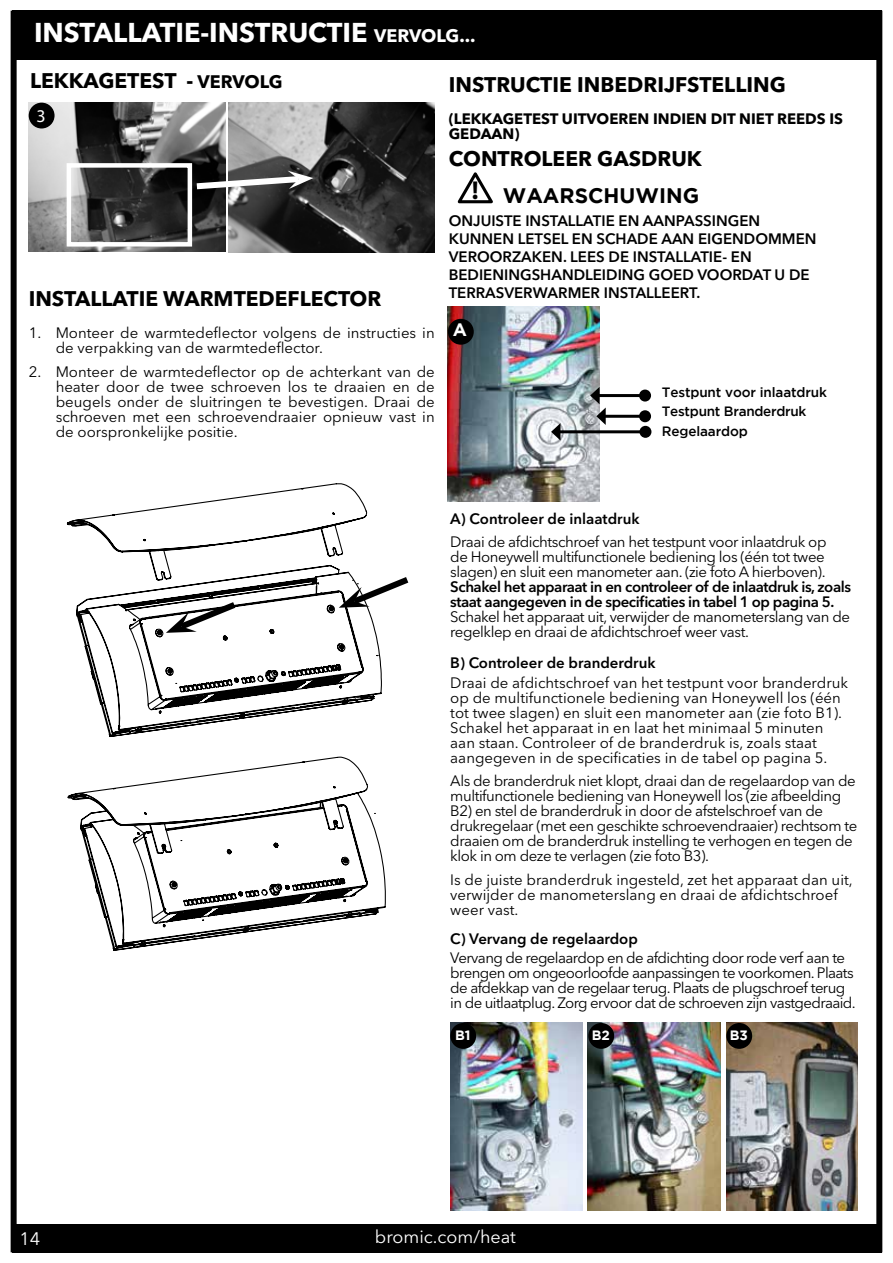
<style>
.page{position:relative;width:893px;height:1263px;background:#fff}
.page>*{position:absolute;margin:0;border:0;box-sizing:border-box;transform-origin:0 0}
.t1{font:700 27px "Avenir Next LT Pro";color:#fff}
.t2{font:700 25.95px "Myriad";color:#000}
.t3{font:700 21px "Avenir Next LT Pro";color:#000}
.t4{font:700 21px "Gotham";color:#000}
.t5{font:18px "Avenir Next LT Pro";color:#fff}
.t6{font:18px "Myriad Pro";color:#fff}
.t7{font:700 18px "Gotham";color:#fff}
.t8{font:15px/15px "Avenir Next LT Pro";letter-spacing:-.03em;color:#000}
.t9{font:15px/15px "Avenir Next LT Pro";color:#000}
.t10{font:600 15px/18px "Avenir Next LT Pro";color:#000}
.t11{font:600 15px/15px "Avenir Next LT Pro";letter-spacing:-.03em;color:#000}
.t12{font:700 15px/15px "Avenir Next LT Pro";color:#000}
.t13{font:500 13.5px "Gotham";letter-spacing:-.01em;color:#000}
.t14{font:700 13.5px "Gotham";color:#fff}
.s1{font-size:18px}
</style>
<div class="page">
<div style="left:12px;top:1224px;width:870px;height:29px;background:#000"></div>
<div style="left:12px;top:10px;width:870px;height:50px;background:#000"></div>
<div style="left:11px;top:11px;width:871px;height:1241px;border:6px solid #000"></div>
<img style="left:29px;top:103px;width:197px;height:148px">
<img style="left:228px;top:102px;width:207px;height:151px">
<div style="left:29px;top:103px;width:26px;height:25px;background:#000;border-radius:50%"></div>
<svg style="left:192px;top:171px;width:121px;height:22px"></svg>
<div style="left:67px;top:163px;width:125px;height:84px;border:5px solid #fff"></div>
<svg style="left:458px;top:172px;width:35px;height:32px"></svg>
<img style="left:448px;top:307px;width:152px;height:195px">
<hr style="left:558px;top:430px;width:87px;height:3px;background:#000">
<svg style="left:551px;top:423px;width:9px;height:18px"></svg>
<div style="left:639px;top:426px;width:12px;height:12px;background:#000;border-radius:50%"></div>
<hr style="left:603px;top:415px;width:42px;height:3px;background:#000">
<div style="left:639px;top:410px;width:12px;height:12px;background:#000;border-radius:50%"></div>
<hr style="left:597px;top:394px;width:48px;height:3px;background:#000">
<svg style="left:590px;top:387px;width:16px;height:38px"></svg>
<div style="left:639px;top:390px;width:12px;height:12px;background:#000;border-radius:50%"></div>
<div style="left:448px;top:319px;width:26px;height:26px;background:#000;border-radius:50%"></div>
<img style="left:726px;top:1023px;width:132px;height:187px">
<img style="left:588px;top:1023px;width:132px;height:187px">
<img style="left:450px;top:1023px;width:132px;height:187px">
<div style="left:450px;top:1023px;width:26px;height:26px;background:#000;border-radius:50%"></div>
<div style="left:588px;top:1023px;width:26px;height:26px;background:#000;border-radius:50%"></div>
<div style="left:726px;top:1023px;width:26px;height:26px;background:#000;border-radius:50%"></div>
<svg style="left:67px;top:756px;width:319px;height:195px"></svg>
<svg style="left:66px;top:483px;width:316px;height:254px"></svg>
<svg style="left:339px;top:572px;width:70px;height:37px"></svg>
<h1 class="t1" style="left:34px;top:21px;width:443px">INSTALLATIE-INSTRUCTIE <span class="s1">VERVOLG...</span></h1>
<h3 class="t3" style="left:30px;top:72px;width:254px">LEKKAGETEST - <span class="s1">VERVOLG</span></h3>
<p class="t6" style="left:37px;top:109px;width:11px">3</p>
<h3 class="t3" style="left:29px;top:290px;width:354px">INSTALLATIE WARMTEDEFLECTOR</h3>
<p class="t9" style="left:56px;top:326px;width:381px;text-indent:-27px">1. Monteer de warmtedeflector volgens de instructies in de verpakking van de warmtedeflector.</p>
<p class="t8" style="left:56px;top:364px;width:381px;text-align:justify;text-indent:-27px">2. Monteer de warmtedeflector op de achterkant van de heater door de twee schroeven los te draaien en de beugels onder de sluitringen te bevestigen. Draai de schroeven met een schroevendraaier opnieuw vast in de oorspronkelijke positie.</p>
<h3 class="t3" style="left:449px;top:76px;width:339px">INSTRUCTIE INBEDRIJFSTELLING</h3>
<p class="t12" style="left:449px;top:112px;width:396px">(LEKKAGETEST UITVOEREN INDIEN DIT NIET REEDS IS<br>GEDAAN)</p>
<h3 class="t3" style="left:449px;top:150px;width:255px">CONTROLEER GASDRUK</h3>
<h3 class="t4" style="left:503px;top:184px;width:198px">WAARSCHUWING</h3>
<p class="t10" style="left:449px;top:212px;width:369px">ONJUISTE INSTALLATIE EN AANPASSINGEN KUNNEN LETSEL EN SCHADE AAN EIGENDOMMEN VEROORZAKEN. LEES DE INSTALLATIE- EN BEDIENINGSHANDLEIDING GOED VOORDAT U DE TERRASVERWARMER INSTALLEERT.</p>
<h2 class="t2" style="left:472px;top:175px;width:8px">!</h2>
<p class="t7" style="left:453px;top:319px;width:16px">A</p>
<p class="t13" style="left:662px;top:387px;width:167px">Testpunt voor inlaatdruk</p>
<p class="t13" style="left:662px;top:426px;width:88px">Regelaardop</p>
<p class="t13" style="left:662px;top:406px;width:146px">Testpunt Branderdruk</p>
<p class="t10" style="left:450px;top:510px;width:191px">A) Controleer de inlaatdruk</p>
<p class="t8" style="left:450px;top:535px;width:378px;text-align:justify">Draai de afdichtschroef van het testpunt voor inlaatdruk op de Honeywell multifunctionele bediening los (één tot twee slagen) en sluit een manometer aan. (zie foto A hierboven).</p>
<p class="t11" style="left:450px;top:580px;width:402px">Schakel het apparaat in en controleer of de inlaatdruk is, zoals staat aangegeven in de specificaties in tabel 1 op pagina 5.</p>
<p class="t8" style="left:450px;top:610px;width:401px">Schakel het apparaat uit, verwijder de manometerslang van de regelklep en draai de afdichtschroef weer vast.</p>
<p class="t10" style="left:450px;top:654px;width:207px">B) Controleer de branderdruk</p>
<p class="t9" style="left:450px;top:675px;width:399px">Draai de afdichtschroef van het testpunt voor branderdruk op de multifunctionele bediening van Honeywell los (één tot twee slagen) en sluit een manometer aan (zie foto B1).<br>Schakel het apparaat in en laat het minimaal 5 minuten aan staan. Controleer of de branderdruk is, zoals staat aangegeven in de specificaties in de tabel op pagina 5.</p>
<p class="t8" style="left:450px;top:774px;width:408px">Als de branderdruk niet klopt, draai dan de regelaardop van de multifunctionele bediening van Honeywell los (zie afbeelding B2) en stel de branderdruk in door de afstelschroef van de drukregelaar (met een geschikte schroevendraaier) rechtsom te draaien om de branderdruk instelling te verhogen en tegen de klok in om deze te verlagen (zie foto B3).</p>
<p class="t9" style="left:450px;top:872px;width:404px">Is de juiste branderdruk ingesteld, zet het apparaat dan uit, verwijder de manometerslang en draai de afdichtschroef weer vast.</p>
<p class="t10" style="left:450px;top:930px;width:189px">C) Vervang de regelaardop</p>
<p class="t8" style="left:450px;top:951px;width:407px">Vervang de regelaardop en de afdichting door rode verf aan te brengen om ongeoorloofde aanpassingen te voorkomen. Plaats de afdekkap van de regelaar terug. Plaats de plugschroef terug in de uitlaatplug. Zorg ervoor dat de schroeven zijn vastgedraaid.</p>
<p class="t14" style="left:455px;top:1027px;width:17px">B1</p>
<p class="t14" style="left:592px;top:1027px;width:20px">B2</p>
<p class="t14" style="left:730px;top:1027px;width:20px">B3</p>
<p class="t5" style="left:19px;top:1229px;width:22px">14</p>
<p class="t5" style="left:375px;top:1227px;width:143px">bromic.com/heat</p>
</div>
